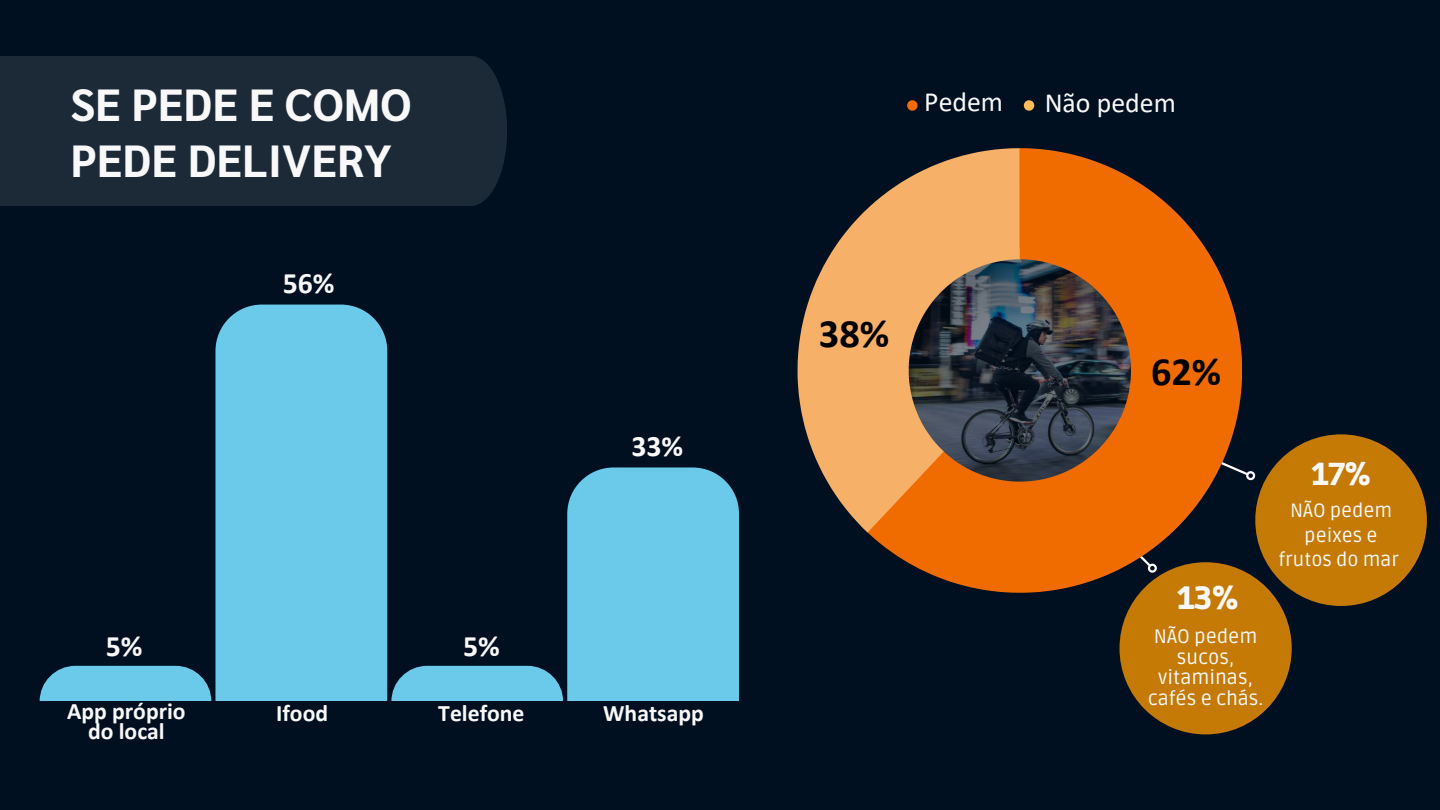
<style>
.page{position:relative;width:1440px;height:810px;background:#001020}
.page>*{position:absolute;margin:0;border:0;box-sizing:border-box;transform-origin:0 0}
.t1{font:700 45px/56.2px "Sarabun";color:#f8f8f8}
.t2{font:700 40.4px "Calibri";color:#000}
.t3{font:700 40.2px "Calibri";color:#000}
.t4{font:900 32px "Ruda";color:#f8f8f8}
.t5{font:900 31.6px "Ruda";color:#f8f8f8}
.t6{font:700 29.8px "Calibri";color:#f8f8f8}
.t7{font:27.8px "Calibri";color:#f8f8f8}
.t8{font:700 23.7px "Calibri";color:#f8f8f8}
.t9{font:19.6px/20.4px "Ruda";color:#f8f8f8;text-align:center}
.t10{font:19.3px/24.8px "Ruda";color:#f8f8f8;text-align:center}
</style>
<div class="page">
<svg style="left:40px;top:666px;width:171px;height:35px;background:#61b9d8"></svg>
<div style="left:215px;top:305px;width:172px;height:396px;background:#6bcaea"></div>
<svg style="left:391px;top:467px;width:348px;height:234px"></svg>
<svg style="left:1242px;top:470px;width:14px;height:11px"></svg>
<svg style="left:868px;top:148px;width:374px;height:445px;fill:#f16c00"></svg>
<svg style="left:798px;top:148px;width:222px;height:385px;fill:#f6b068"></svg>
<div style="left:1255px;top:434px;width:172px;height:172px;background:#c67a06;border-radius:50%"></div>
<div style="left:1120px;top:562px;width:172px;height:172px;background:#c67a06;border-radius:50%"></div>
<svg style="left:1024px;top:100px;width:10px;height:11px"></svg>
<svg style="left:907px;top:100px;width:11px;height:11px"></svg>
<div style="left:0;top:56px;width:506px;height:150px;background:#1c2a38"></div>
<h1 class="t1" style="left:70px;top:74px;width:343px">SE PEDE E COMO<br>PEDE DELIVERY</h1>
<p class="t6" style="left:283px;top:271px;width:53px">56%</p>
<p class="t6" style="left:106px;top:634px;width:38px">5%</p>
<p class="t6" style="left:463px;top:634px;width:38px">5%</p>
<p class="t6" style="left:631px;top:434px;width:53px">33%</p>
<p class="t8" style="left:67px;top:701px;width:120px">App próprio</p>
<p class="t8" style="left:276px;top:704px;width:53px">Ifood</p>
<p class="t8" style="left:438px;top:704px;width:88px">Telefone</p>
<p class="t8" style="left:603px;top:704px;width:102px">Whatsapp</p>
<p class="t8" style="left:88px;top:721px;width:78px">do local</p>
<p class="t7" style="left:924px;top:91px;width:80px">Pedem</p>
<p class="t7" style="left:1045px;top:91px;width:133px">Não pedem</p>
<h2 class="t2" style="left:819px;top:317px;width:72px">38%</h2>
<h3 class="t3" style="left:1151px;top:355px;width:72px">62%</h3>
<h3 class="t4" style="left:1177px;top:580px;width:63px">13%</h3>
<p class="t9" style="left:1148px;top:627px;width:117px">NÃO pedem sucos, vitaminas, cafés e chás.</p>
<h3 class="t5" style="left:1311px;top:456px;width:61px">17%</h3>
<p class="t10" style="left:1279px;top:498px;width:122px">NÃO pedem peixes e frutos do mar</p>
</div>
